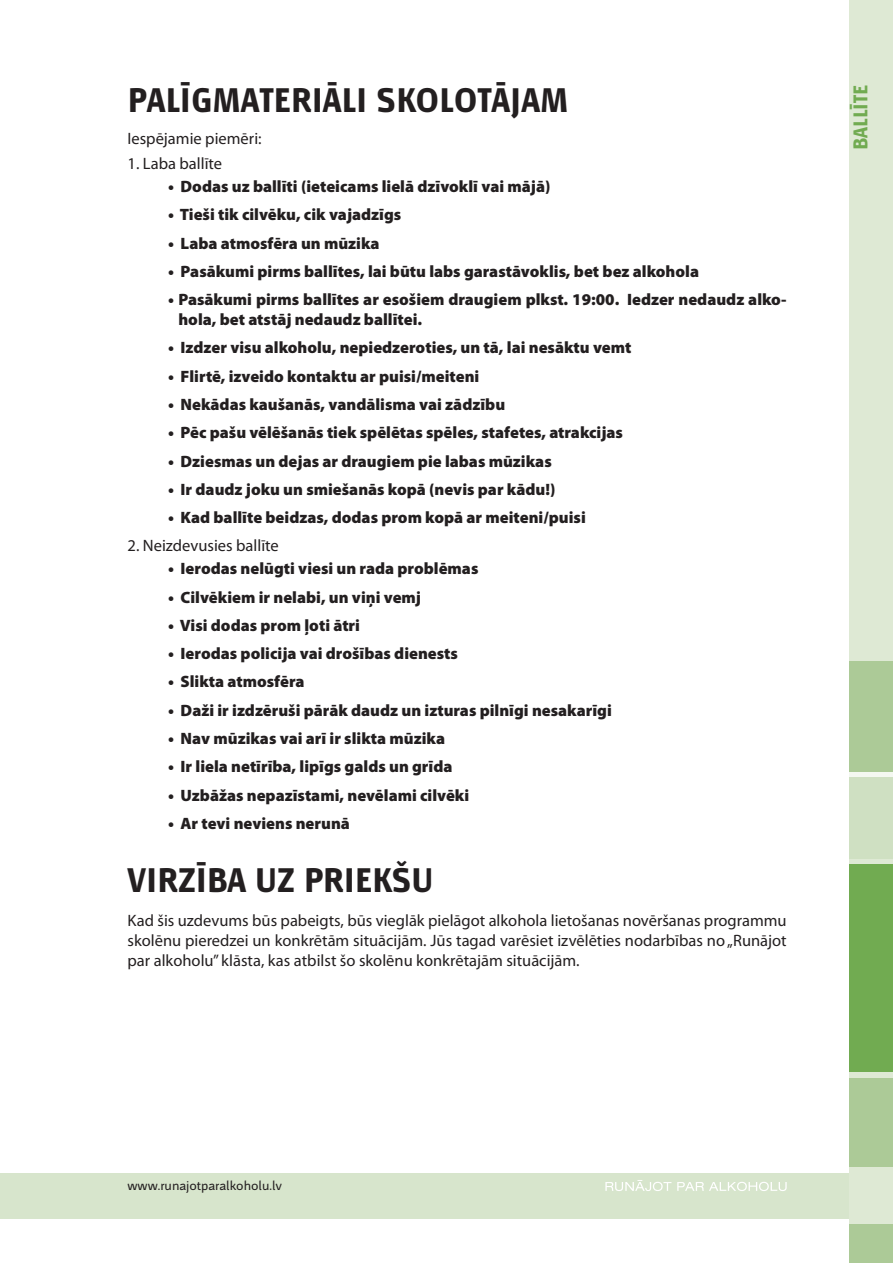
<style>
.page{position:relative;width:893px;height:1263px;background:#fff}
.page>*{position:absolute;margin:0;border:0;box-sizing:border-box;transform-origin:0 0}
.t1{font:700 36px "Mr Jones LV";color:#231f20}
.t2{font:700 21px "Mr Jones LV";color:#71ab51}
.t3{font:900 16.5px/19.8px "Myriad Pro";color:#231f20}
.t4{font:16.5px/19.8px "Myriad Pro";color:#231f20;text-align:justify}
.t5{font:13.5px "Mr Jones LV";color:#231f20}
</style>
<div class="page">
<div style="left:0;top:1173px;width:893px;height:45px;background:#d7e5cc"></div>
<div style="left:849px;top:0;width:44px;height:1263px;background:#dee9d4"></div>
<div style="left:849px;top:740px;width:44px;height:63px;background:#f4f8f1"></div>
<div style="left:849px;top:864px;width:44px;height:208px;background:#71ab51"></div>
<div style="left:849px;top:777px;width:44px;height:82px;background:#cfe0c2"></div>
<div style="left:849px;top:661px;width:44px;height:111px;background:#acca97"></div>
<div style="left:849px;top:1078px;width:44px;height:89px;background:#acca97"></div>
<div style="left:849px;top:1224px;width:44px;height:39px;background:#acca97"></div>
<svg style="left:605px;top:1180px;width:66px;height:11px"></svg>
<svg style="left:677px;top:1182px;width:110px;height:9px"></svg>
<h1 class="t1" style="left:128px;top:81px;width:442px">PALĪGMATERIĀLI SKOLOTĀJAM</h1>
<p class="t4" style="left:128px;top:128px;width:136px">Iespējamie piemēri:</p>
<p class="t4" style="left:128px;top:153px;width:96px">1. Laba ballīte</p>
<p class="t3" style="left:168px;top:177px;width:384px">• Dodas uz ballīti (ieteicams lielā dzīvoklī vai mājā)</p>
<p class="t3" style="left:168px;top:205px;width:235px">• Tieši tik cilvēku, cik vajadzīgs</p>
<p class="t3" style="left:168px;top:233px;width:213px">• Laba atmosfēra un mūzika</p>
<p class="t3" style="left:168px;top:262px;width:532px">• Pasākumi pirms ballītes, lai būtu labs garastāvoklis, bet bez alkohola</p>
<p class="t3" style="left:178px;top:290px;width:610px;text-indent:-10px">• Pasākumi pirms ballītes ar esošiem draugiem plkst. 19:00. Iedzer nedaudz alko&shy;hola, bet atstāj nedaudz ballītei.</p>
<p class="t3" style="left:168px;top:338px;width:465px">• Izdzer visu alkoholu, nepiedzeroties, un tā, lai nesāktu vemt</p>
<p class="t3" style="left:168px;top:366px;width:313px">• Flirtē, izveido kontaktu ar puisi/meiteni</p>
<p class="t3" style="left:168px;top:395px;width:339px">• Nekādas kaušanās, vandālisma vai zādzību</p>
<p class="t3" style="left:168px;top:423px;width:456px">• Pēc pašu vēlēšanās tiek spēlētas spēles, stafetes, atrakcijas</p>
<p class="t3" style="left:168px;top:451px;width:385px">• Dziesmas un dejas ar draugiem pie labas mūzikas</p>
<p class="t3" style="left:168px;top:479px;width:389px">• Ir daudz joku un smiešanās kopā (nevis par kādu!)</p>
<p class="t3" style="left:168px;top:508px;width:419px">• Kad ballīte beidzas, dodas prom kopā ar meiteni/puisi</p>
<p class="t4" style="left:128px;top:536px;width:153px">2. Neizdevusies ballīte</p>
<p class="t3" style="left:168px;top:559px;width:312px">• Ierodas nelūgti viesi un rada problēmas</p>
<p class="t3" style="left:168px;top:587px;width:254px">• Cilvēkiem ir nelabi, un viņi vemj</p>
<p class="t3" style="left:168px;top:615px;width:193px">• Visi dodas prom ļoti ātri</p>
<p class="t3" style="left:168px;top:644px;width:291px">• Ierodas policija vai drošības dienests</p>
<p class="t3" style="left:168px;top:672px;width:138px">• Slikta atmosfēra</p>
<p class="t3" style="left:168px;top:700px;width:445px">• Daži ir izdzēruši pārāk daudz un izturas pilnīgi nesakarīgi</p>
<p class="t3" style="left:168px;top:729px;width:278px">• Nav mūzikas vai arī ir slikta mūzika</p>
<p class="t3" style="left:168px;top:757px;width:286px">• Ir liela netīrība, lipīgs galds un grīda</p>
<p class="t3" style="left:168px;top:785px;width:303px">• Uzbāžas nepazīstami, nevēlami cilvēki</p>
<p class="t3" style="left:168px;top:814px;width:183px">• Ar tevi neviens nerunā</p>
<h1 class="t1" style="left:128px;top:860px;width:307px">VIRZĪBA UZ PRIEKŠU</h1>
<p class="t4" style="left:128px;top:911px;width:661px">Kad šis uzdevums būs pabeigts, būs vieglāk pielāgot alkohola lietošanas novēršanas programmu skolēnu pieredzei un konkrētām situācijām. Jūs tagad varēsiet izvēlēties nodarbības no „Runājot par alkoholu” klāsta, kas atbilst šo skolēnu konkrētajām situācijām.</p>
<p class="t2" style="left:849px;top:150px;width:66px;rotate:-90deg">BALLĪTE</p>
<p class="t5" style="left:128px;top:1178px;width:156px">www.runajotparalkoholu.lv</p>
</div>
